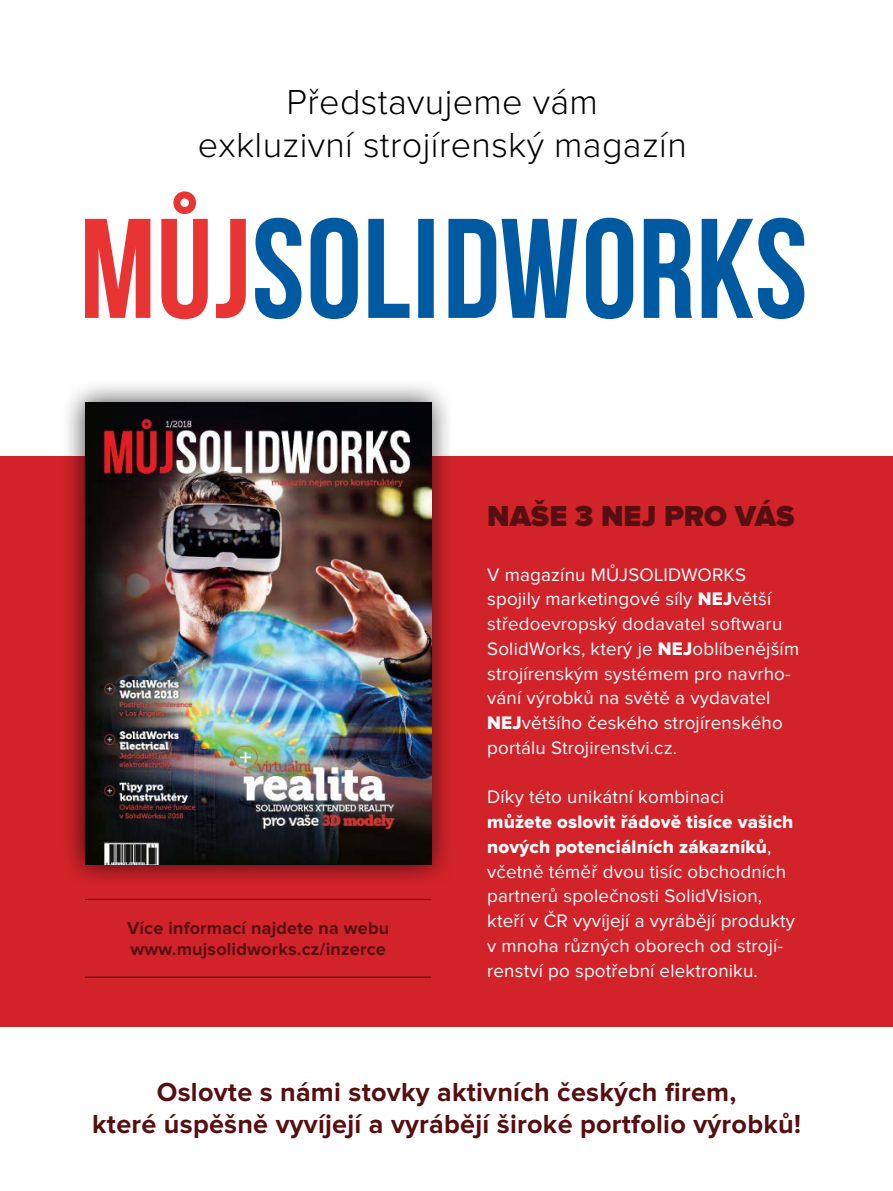
<style>
.page{position:relative;width:893px;height:1191px;background:#fff}
.page>*{position:absolute;margin:0;border:0;box-sizing:border-box;transform-origin:0 0}
.t1{font:300 36px/43.2px "Proxima Nova";letter-spacing:.01em;color:#000;text-align:center}
.t2{font:900 30px "Proxima Nova";color:#560f11}
.t3{font:700 27px/32.4px "Proxima Nova";letter-spacing:.01em;color:#560f11;text-align:center}
.t4{font:18.75px/24.8px "Proxima Nova";letter-spacing:.01em;color:#fff}
.t5{font:18.75px/24.8px "Proxima Nova Extrabld";letter-spacing:.01em;color:#fff}
.t6{font:700 18px/21.6px "Proxima Nova";letter-spacing:.01em;color:#560f11}
.s1{font-family:"Proxima Nova Extrabld"}
.s2{font-family:"Proxima Nova"}
</style>
<div class="page">
<div style="left:0;top:456px;width:893px;height:570px;background:#d2232a"></div>
<svg style="left:85px;top:191px;width:161px;height:128px"></svg>
<svg style="left:255px;top:218px;width:550px;height:101px;fill:#005aa1"></svg>
<div style="left:61px;top:378px;width:394px;height:510px;background:#000;opacity:.75"></div>
<img style="left:85px;top:402px;width:346px;height:462px">
<hr style="left:85px;top:899px;width:346px;height:1px;background:#560f11">
<hr style="left:85px;top:976px;width:346px;height:1px;background:#560f11">
<h1 class="t1" style="left:198px;top:81px;width:491px">Představujeme vám<br>exkluzivní strojírenský magazín</h1>
<p class="t6" style="left:127px;top:917px;width:264px">Více informací najdete na webu www.mujsolidworks.cz/inzerce</p>
<h2 class="t2" style="left:487px;top:502px;width:309px">NAŠE 3 NEJ PRO VÁS</h2>
<p class="t4" style="left:487px;top:563px;width:313px">V magazínu MŮJSOLIDWORKS spojily marketingové síly <span class="s1">NEJ</span>větší středoevropský dodavatel softwaru SolidWorks, který je <span class="s1">NEJ</span>oblíbenějším strojírenským systémem pro navrho&shy;vání výrobků na světě a vydavatel <span class="s1">NEJ</span>většího českého strojírenského portálu Strojirenstvi.cz.</p>
<p class="t4" style="left:487px;top:785px;width:238px">Díky této unikátní kombinaci</p>
<p class="t5" style="left:487px;top:810px;width:308px">můžete oslovit řádově tisíce vašich nových potenciálních zákazníků<span class="s2">,</span></p>
<p class="t4" style="left:487px;top:860px;width:309px">včetně téměř dvou tisíc obchodních partnerů společnosti SolidVision, kteří v ČR vyvíjejí a vyrábějí produkty v mnoha různých oborech od strojí&shy;renství po spotřební elektroniku.</p>
<h3 class="t3" style="left:92px;top:1076px;width:710px">Oslovte s námi stovky aktivních českých firem,<br>které úspěšně vyvíjejí a vyrábějí široké portfolio výrobků!</h3>
</div>
